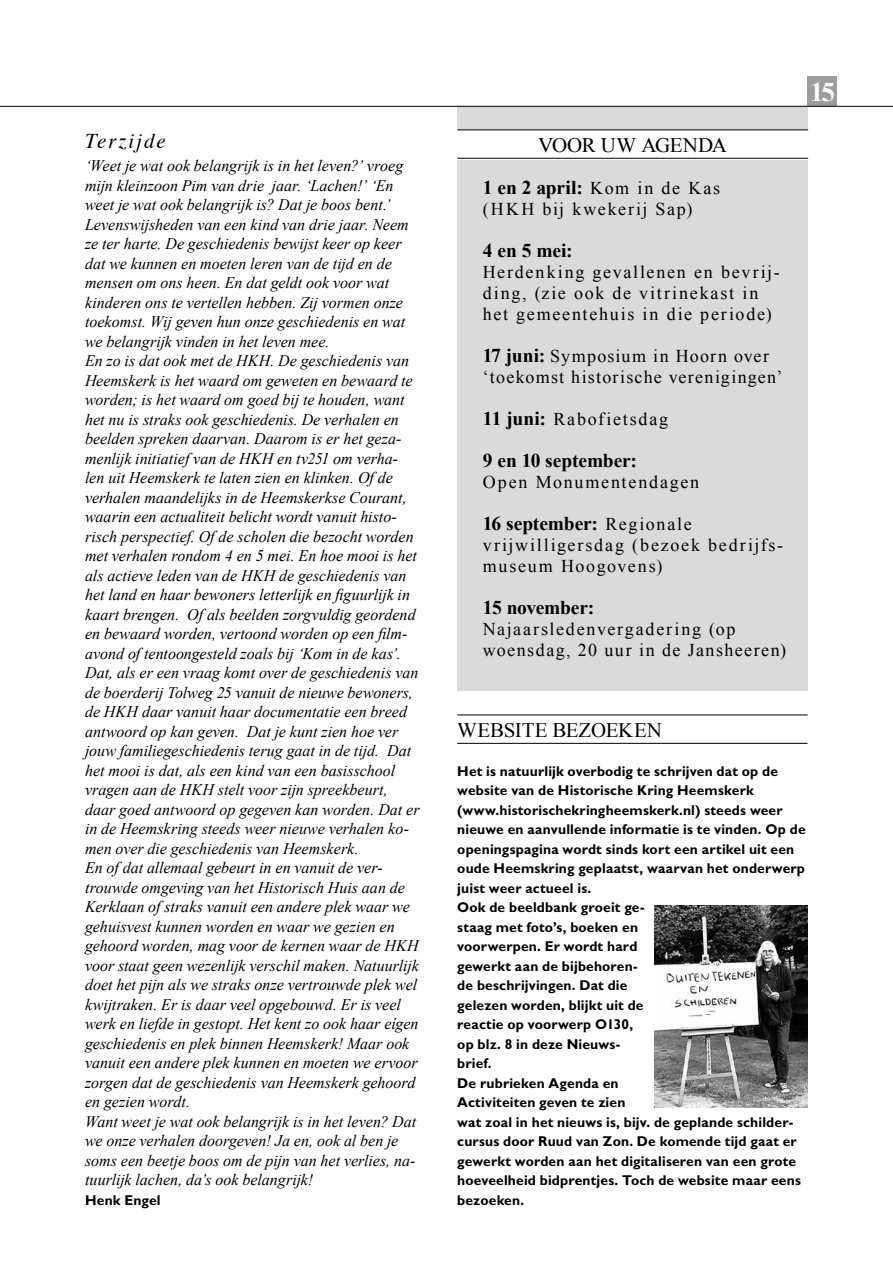
<style>
.page{position:relative;width:893px;height:1263px;background:#fff}
.page>*{position:absolute;margin:0;border:0;box-sizing:border-box;transform-origin:0 0}
.t1{font:700 27px "Times New Roman";color:#fff}
.t2{font:italic 21px "Times";letter-spacing:.09em;color:#000}
.t3{font:20.55px "Times New Roman";letter-spacing:-.01em;color:#000}
.t4{font:700 19.5px "Times New Roman";letter-spacing:-.005em;color:#000}
.t5{font:18px/21px "Times New Roman";letter-spacing:.095em;color:#000}
.t6{font:18px/21px "Times New Roman";letter-spacing:.065em;color:#000}
.t7{font:italic 16.2px/19.5px "Times New Roman";color:#000}
.t8{font:700 14.25px/19.5px "Gill Sans Std";letter-spacing:.015em;color:#000}
.s1{font-weight:400;font-size:18px}
.s2{font-weight:700;font-size:19.5px}
</style>
<div class="page">
<div style="left:807px;top:77px;width:30px;height:29px;background:#9d9d9c"></div>
<div style="left:457px;top:107px;width:350px;height:584px;background:#dadada"></div>
<div style="left:457px;top:130px;width:365px;height:29px;background:#fff"></div>
<hr style="left:0;top:106px;width:893px;height:1px;background:#000">
<hr style="left:457px;top:129px;width:351px;height:1px;background:#000">
<hr style="left:457px;top:158px;width:351px;height:1px;background:#000">
<hr style="left:457px;top:714px;width:350px;height:1px;background:#000">
<hr style="left:457px;top:743px;width:350px;height:1px;background:#000">
<img style="left:655px;top:906px;width:153px;height:201px">
<p class="t2" style="left:85px;top:122px;width:82px">Terzijde</p>
<p class="t7" style="left:85px;top:155px;width:336px">‘Weet je wat ook belangrijk is in het leven?’ vroeg mijn kleinzoon Pim van drie jaar. ‘Lachen!’ ‘En weet je wat ook belangrijk is? Dat je boos bent.’ Levenswijsheden van een kind van drie jaar. Neem ze ter harte. De geschiedenis bewijst keer op keer dat we kunnen en moeten leren van de tijd en de mensen om ons heen. En dat geldt ook voor wat kinderen ons te vertellen hebben. Zij vormen onze toekomst. Wij geven hun onze geschiedenis en wat we belangrijk vinden in het leven mee.<br>En zo is dat ook met de HKH. De geschiedenis van Heemskerk is het waard om geweten en bewaard te worden; is het waard om goed bij te houden, want het nu is straks ook geschiedenis. De verhalen en beelden spreken daarvan. Daarom is er het geza&shy;menlijk initiatief van de HKH en tv251 om verha&shy;len uit Heemskerk te laten zien en klinken. Of de verhalen maandelijks in de Heemskerkse Courant, waarin een actualiteit belicht wordt vanuit histo&shy;risch perspectief. Of de scholen die bezocht worden met verhalen rondom 4 en 5 mei. En hoe mooi is het als actieve leden van de HKH de geschiedenis van het land en haar bewoners letterlijk en figuurlijk in kaart brengen. Of als beelden zorgvuldig geordend en bewaard worden, vertoond worden op een film&shy;avond of tentoongesteld zoals bij ‘Kom in de kas’.<br>Dat, als er een vraag komt over de geschiedenis van de boerderij Tolweg 25 vanuit de nieuwe bewoners, de HKH daar vanuit haar documentatie een breed antwoord op kan geven. Dat je kunt zien hoe ver jouw familiegeschiedenis terug gaat in de tijd. Dat het mooi is dat, als een kind van een basisschool vragen aan de HKH stelt voor zijn spreekbeurt, daar goed antwoord op gegeven kan worden. Dat er in de Heemskring steeds weer nieuwe verhalen ko&shy;men over die geschiedenis van Heemskerk.<br>En of dat allemaal gebeurt in en vanuit de ver&shy;trouwde omgeving van het Historisch Huis aan de Kerklaan of straks vanuit een andere plek waar we gehuisvest kunnen worden en waar we gezien en gehoord worden, mag voor de kernen waar de HKH voor staat geen wezenlijk verschil maken. Natuurlijk doet het pijn als we straks onze vertrouwde plek wel kwijtraken. Er is daar veel opgebouwd. Er is veel werk en liefde in gestopt. Het kent zo ook haar eígen geschiedenis en plek binnen Heemskerk! Maar ook vanuit een andere plek kunnen en moeten we ervoor zorgen dat de geschiedenis van Heemskerk gehoord en gezien wordt.<br>Want weet je wat ook belangrijk is in het leven? Dat we onze verhalen doorgeven! Ja en, ook al ben je soms een beetje boos om de pijn van het verlies, na&shy;tuurlijk lachen, da’s ook belangrijk!</p>
<p class="t8" style="left:85px;top:1190px;width:77px">Henk Engel</p>
<p class="t3" style="left:538px;top:131px;width:190px">VOOR UW AGENDA</p>
<p class="t4" style="left:483px;top:173px;width:239px">1 en 2 april: <span class="s1">Kom in de Kas</span></p>
<p class="t5" style="left:483px;top:198px;width:211px">(HKH bij kwekerij Sap)</p>
<p class="t4" style="left:483px;top:236px;width:91px">4 en 5 mei:</p>
<p class="t5" style="left:483px;top:261px;width:298px">Herdenking gevallenen en bevrij&shy;ding, (zie ook de vitrinekast in het gemeentehuis in die periode)</p>
<p class="t6" style="left:483px;top:345px;width:301px"><span class="s2">17 juni:</span> Symposium in Hoorn over ‘toekomst historische verenigingen’</p>
<p class="t5" style="left:483px;top:408px;width:187px"><span class="s2">11 juni:</span> Rabofietsdag</p>
<p class="t4" style="left:483px;top:446px;width:156px">9 en 10 september:</p>
<p class="t5" style="left:483px;top:471px;width:218px">Open Monumentendagen</p>
<p class="t4" style="left:483px;top:509px;width:210px">16 september: <span class="s1">Regionale</span></p>
<p class="t5" style="left:483px;top:534px;width:302px">vrijwilligersdag (bezoek bedrijfs&shy;museum Hoogovens)</p>
<p class="t4" style="left:483px;top:593px;width:113px">15 november:</p>
<p class="t5" style="left:483px;top:618px;width:305px">Najaarsledenvergadering (op woensdag, 20 uur in de Jansheeren)</p>
<h1 class="t1" style="left:810px;top:73px;width:26px">15</h1>
<p class="t3" style="left:457px;top:716px;width:206px">WEBSITE BEZOEKEN</p>
<p class="t8" style="left:457px;top:761px;width:350px">Het is natuurlijk overbodig te schrijven dat op de website van de Historische Kring Heemskerk (www.historischekringheemskerk.nl) steeds weer nieuwe en aanvullende informatie is te vinden. Op de openingspagina wordt sinds kort een artikel uit een oude Heemskring geplaatst, waarvan het onderwerp juist weer actueel is.<br>Ook de beeldbank groeit ge-<br>staag met foto’s, boeken en<br>voorwerpen. Er wordt hard<br>gewerkt aan de bijbehoren-<br>de beschrijvingen. Dat die<br>gelezen worden, blijkt uit de<br>reactie op voorwerp O130,<br>op blz. 8 in deze Nieuws-<br>brief.<br>De rubrieken Agenda en<br>Activiteiten geven te zien<br>wat zoal in het nieuws is, bijv. de geplande schilder&shy;cursus door Ruud van Zon. De komende tijd gaat er gewerkt worden aan het digitaliseren van een grote hoeveelheid bidprentjes. Toch de website maar eens bezoeken.</p>
</div>
